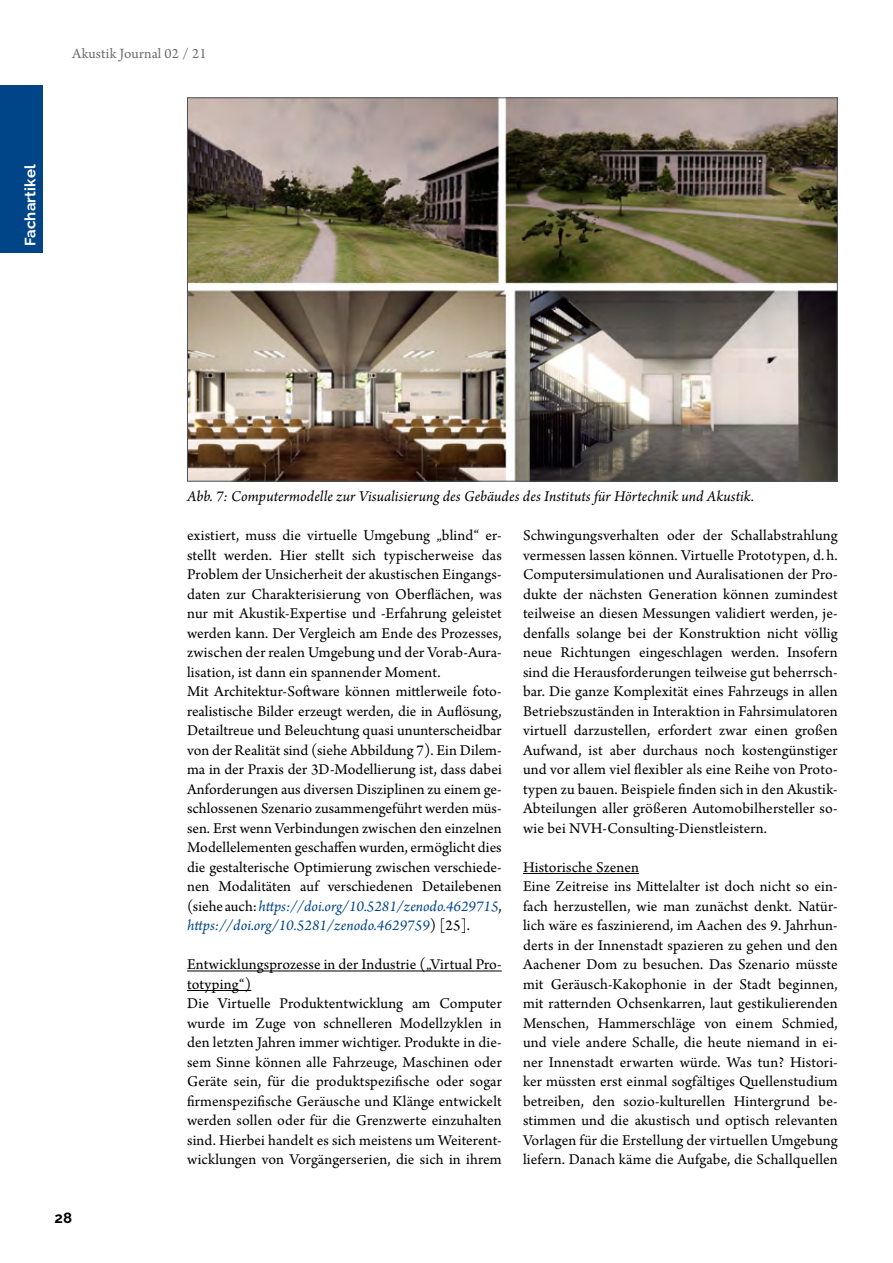
<style>
.page{position:relative;width:893px;height:1263px;background:#fff}
.page>*{position:absolute;margin:0;border:0;box-sizing:border-box;transform-origin:0 0}
.t1{font:15.75px/19.5px "Arno Pro";letter-spacing:.005em;color:#000}
.t2{font:italic 15.75px "Arno Pro";letter-spacing:.005em;color:#000}
.t3{font:15px "Arno Pro";letter-spacing:.01em;color:#6d6e70}
.t4{font:700 15px "Raleway";letter-spacing:.01em;color:#fff}
.t5{font:700 15px "Raleway";color:#000}
.s1{font-style:italic;color:#004588}
</style>
<div class="page">
<div style="left:0;top:85px;width:43px;height:168px;background:#004588"></div>
<hr style="left:187px;top:970px;width:315px;height:1px;background:#000">
<hr style="left:187px;top:990px;width:64px;height:1px;background:#000">
<hr style="left:523px;top:873px;width:116px;height:1px;background:#000">
<img style="left:189px;top:99px;width:647px;height:381px">
<p class="t3" style="left:72px;top:45px;width:136px">Akustik Journal 02 / 21</p>
<p class="t4" style="left:22px;top:246px;width:83px;rotate:-90deg">Fachartikel</p>
<p class="t5" style="left:55px;top:1209px;width:19px">28</p>
<p class="t2" style="left:187px;top:488px;width:569px">Abb. 7: Computermodelle zur Visualisierung des Gebäudes des Instituts für Hörtechnik und Akustik.</p>
<p class="t1" style="left:187px;top:527px;width:316px">existiert, muss die virtuelle Umgebung „blind“ er&shy;stellt werden. Hier stellt sich typischerweise das Problem der Unsicherheit der akustischen Eingangs&shy;daten zur Charakterisierung von Oberflächen, was nur mit Akustik-Expertise und -Erfahrung geleistet werden kann. Der Vergleich am Ende des Prozesses, zwischen der realen Umgebung und der Vorab-Aura&shy;lisation, ist dann ein spannender Moment.<br>Mit Architektur-Software können mittlerweile foto&shy;realistische Bilder erzeugt werden, die in Auflösung, Detailtreue und Beleuchtung quasi ununterscheidbar von der Realität sind (siehe Abbildung 7). Ein Dilem&shy;ma in der Praxis der 3D-Modellierung ist, dass dabei Anforderungen aus diversen Disziplinen zu einem ge&shy;schlossenen Szenario zusammengeführt werden müs&shy;sen. Erst wenn Verbindungen zwischen den einzelnen Modellelementen geschaffen wurden, ermöglicht dies die gestalterische Optimierung zwischen verschiede&shy;nen Modalitäten auf verschiedenen Detailebenen (siehe auch: <span class="s1">https://doi.org/10.5281/zenodo.4629715</span>, <span class="s1">https://doi.org/10.5281/zenodo.4629759</span>) [25].</p>
<p class="t1" style="left:187px;top:956px;width:316px">Entwicklungsprozesse in der Industrie („Virtual Pro&shy;totyping“)<br>Die Virtuelle Produktentwicklung am Computer wurde im Zuge von schnelleren Modellzyklen in den letzten Jahren immer wichtiger. Produkte in die&shy;sem Sinne können alle Fahrzeuge, Maschinen oder Geräte sein, für die produktspezifische oder sogar firmenspezifische Geräusche und Klänge entwickelt werden sollen oder für die Grenzwerte einzuhalten sind. Hierbei handelt es sich meistens um Weiterent&shy;wicklungen von Vorgängerserien, die sich in ihrem</p>
<p class="t1" style="left:523px;top:527px;width:316px;text-align:justify">Schwingungsverhalten oder der Schallabstrahlung vermessen lassen können. Virtuelle Prototypen, d. h.<br>Computersimulationen und Auralisationen der Pro&shy;dukte der nächsten Generation können zumindest teilweise an diesen Messungen validiert werden, je&shy;denfalls solange bei der Konstruktion nicht völlig neue Richtungen eingeschlagen werden. Insofern sind die Herausforderungen teilweise gut beherrsch&shy;bar. Die ganze Komplexität eines Fahrzeugs in allen Betriebszuständen in Interaktion in Fahrsimulatoren virtuell darzustellen, erfordert zwar einen großen Aufwand, ist aber durchaus noch kostengünstiger und vor allem viel flexibler als eine Reihe von Proto&shy;typen zu bauen. Beispiele finden sich in den Akustik-Abteilungen aller größeren Automobilhersteller so&shy;wie bei NVH-Consulting-Dienstleistern.</p>
<p class="t1" style="left:523px;top:858px;width:316px">Historische Szenen<br>Eine Zeitreise ins Mittelalter ist doch nicht so ein&shy;fach herzustellen, wie man zunächst denkt. Natür&shy;lich wäre es faszinierend, im Aachen des 9. Jahrhun&shy;derts in der Innenstadt spazieren zu gehen und den Aachener Dom zu besuchen. Das Szenario müsste mit Geräusch-Kakophonie in der Stadt beginnen, mit ratternden Ochsenkarren, laut gestikulierenden Menschen, Hammerschläge von einem Schmied, und viele andere Schalle, die heute niemand in ei&shy;ner Innenstadt erwarten würde. Was tun? Histori&shy;ker müssten erst einmal sogfältiges Quellenstudium betreiben, den sozio-kulturellen Hintergrund be&shy;stimmen und die akustisch und optisch relevanten Vorlagen für die Erstellung der virtuellen Umgebung liefern. Danach käme die Aufgabe, die Schallquellen</p>
</div>
